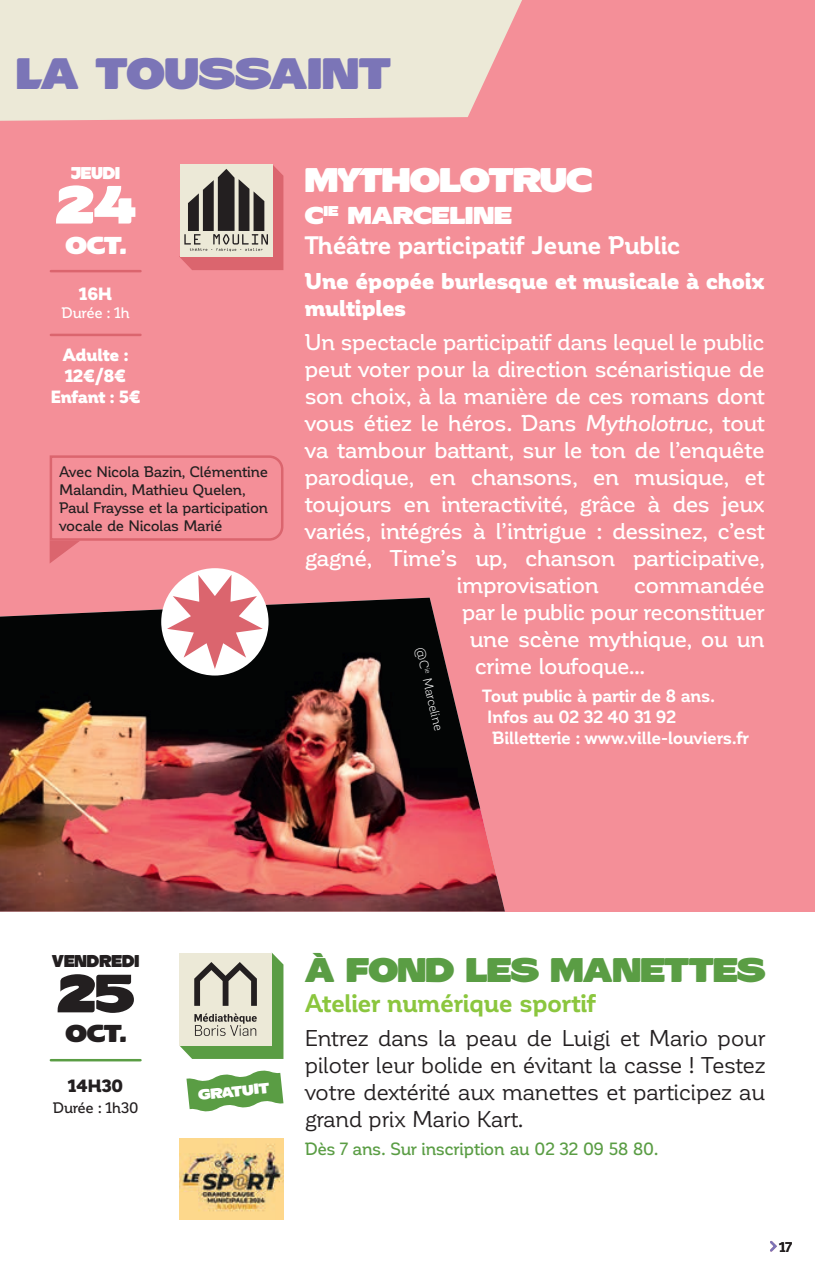
<style>
.page{position:relative;width:815px;height:1276px;background:#fff}
.page>*{position:absolute;margin:0;border:0;box-sizing:border-box;transform-origin:0 0}
.t1{font:55px "Resot E";color:#fff}
.t2{font:55px "Resot E";color:#231f20}
.t3{font:45px "Resot E";color:#7b75b7}
.t4{font:35px "Resot E";letter-spacing:-.02em;color:#5a9d44}
.t5{font:35px "Resot E";letter-spacing:-.02em;color:#fff}
.t6{font:700 25px "Corporative";letter-spacing:-.02em;color:#fff}
.t7{font:700 25px "Corporative";letter-spacing:-.02em;color:#8bc63e}
.t8{font:25px "Resot E";color:#fff}
.t9{font:25px "Resot E";color:#231f20}
.t10{font:500 22.5px/27px "Corporative";letter-spacing:-.02em;color:#fff;text-align:center}
.t11{font:22.5px/27px "Corporative";letter-spacing:-.02em;color:#231f20;text-align:justify}
.t12{font:900 22.5px/27px "Corporative";letter-spacing:-.015em;color:#fff}
.t13{font:700 17.5px/21px "Corporative";letter-spacing:-.015em;color:#fff}
.t14{font:500 17.5px "Corporative";letter-spacing:-.015em;color:#5a9d44}
.t15{font:900 17.5px/21px "Corporative";letter-spacing:-.005em;color:#fff;text-align:center}
.t16{font:17.5px "Resot E";color:#231f20;scale:.85 1}
.t17{font:17.5px "Resot E";color:#fff;scale:.85 1}
.t18{font:900 17.5px "Corporative";color:#231f20}
.t19{font:500 15px/18px "Corporative";letter-spacing:-.02em;color:#231f20}
.t20{font:500 15px "Corporative";letter-spacing:-.02em;color:#fff}
.t21{font:15px "Resot E";color:#fff}
.t22{font:700 13.75px "Corporative";color:#231f20}
.t23{font:12.5px "Corporative";color:#fff}
.s1{font-style:italic}
</style>
<div class="page">
<div style="left:0;top:0;width:815px;height:911px;background:#f48f98"></div>
<hr style="left:51px;top:270px;width:89px;height:2px;background:#db656e">
<svg style="left:179px;top:164px;width:104px;height:106px;background:#b2968f"></svg>
<hr style="left:51px;top:334px;width:89px;height:2px;background:#db656e">
<img style="left:0;top:597px;width:505px;height:314px">
<svg style="left:49px;top:455px;width:235px;height:108px"></svg>
<div style="left:161px;top:568px;width:108px;height:107px;background:#fff;border-radius:50%"></div>
<svg style="left:167px;top:575px;width:96px;height:94px"></svg>
<svg style="left:0;top:0;width:522px;height:121px;background:#ece2d2"></svg>
<svg style="left:186px;top:1070px;width:97px;height:41px"></svg>
<hr style="left:51px;top:1059px;width:89px;height:2px;background:#5a9d44">
<svg style="left:179px;top:952px;width:104px;height:107px;background:#b9c3a6"></svg>
<img style="left:179px;top:1139px;width:105px;height:80px">
<svg style="left:770px;top:1240px;width:7px;height:12px"></svg>
<h2 class="t3" style="left:16px;top:51px;width:377px">LA TOUSSAINT</h2>
<p class="t17" style="left:71px;top:164px;width:59px">JEUDI</p>
<h1 class="t1" style="left:55px;top:178px;width:82px">24</h1>
<p class="t8" style="left:65px;top:233px;width:62px">OCT.</p>
<p class="t15" style="left:79px;top:284px;width:35px">16H</p>
<p class="t20" style="left:61px;top:305px;width:70px">Durée : 1h</p>
<p class="t15" style="left:50px;top:344px;width:92px">Adulte :<br>12€/8€<br>Enfant : 5€</p>
<p class="t19" style="left:59px;top:463px;width:210px">Avec Nicola Bazin, Clémentine<br>Malandin, Mathieu Quelen,<br>Paul Fraysse et la participation vocale de Nicolas Marié</p>
<h3 class="t5" style="left:305px;top:163px;width:289px">MYTHOLOTRUC</h3>
<p class="t8" style="left:305px;top:204px;width:209px">C<sup>IE</sup> MARCELINE</p>
<p class="t6" style="left:305px;top:232px;width:377px">Théâtre participatif Jeune Public</p>
<p class="t12" style="left:305px;top:267px;width:462px">Une épopée burlesque et musicale à choix multiples</p>
<p class="t10" style="left:305px;top:328px;width:462px">Un spectacle participatif dans lequel le public peut voter pour la direction scénaristique de son choix, à la manière de ces romans dont vous étiez le héros. Dans <span class="s1">Mytholotruc</span>, tout va tambour battant, sur le ton de l’enquête parodique, en chansons, en musique, et toujours en interactivité, grâce à des jeux variés, intégrés à l’intrigue : dessinez, c’est gagné, Time’s up, chanson participative, improvisation</p>
<p class="t10" style="left:634px;top:571px;width:132px">commandée</p>
<p class="t10" style="left:462px;top:598px;width:304px">par le public pour reconstituer</p>
<p class="t10" style="left:470px;top:625px;width:296px">une scène mythique, ou un</p>
<p class="t10" style="left:475px;top:652px;width:172px">crime loufoque…</p>
<p class="t13" style="left:482px;top:685px;width:268px">Tout public à partir de 8 ans.<br>Infos au 02 32 40 31 92<br>Billetterie : www.ville-louviers.fr</p>
<p class="t23" style="left:426px;top:646px;width:87px;rotate:77deg">@C<sup>ie</sup> Marceline</p>
<p class="t16" style="left:52px;top:952px;width:105px">VENDREDI</p>
<h1 class="t2" style="left:57px;top:966px;width:79px">25</h1>
<p class="t9" style="left:65px;top:1021px;width:62px">OCT.</p>
<p class="t18" style="left:68px;top:1076px;width:57px">14H30</p>
<p class="t19" style="left:53px;top:1099px;width:87px">Durée : 1h30</p>
<p class="t21" style="left:198px;top:1088px;width:73px;rotate:-6deg">GRATUIT</p>
<h3 class="t4" style="left:305px;top:953px;width:462px">À FOND LES MANETTES</h3>
<p class="t7" style="left:305px;top:989px;width:293px">Atelier numérique sportif</p>
<p class="t11" style="left:305px;top:1025px;width:462px">Entrez dans la peau de Luigi et Mario pour piloter leur bolide en évitant la casse ! Testez votre dextérité aux manettes et participez au grand prix Mario Kart.</p>
<p class="t14" style="left:305px;top:1139px;width:355px">Dès 7 ans. Sur inscription au 02 32 09 58 80.</p>
<p class="t22" style="left:780px;top:1239px;width:14px">17</p>
</div>
